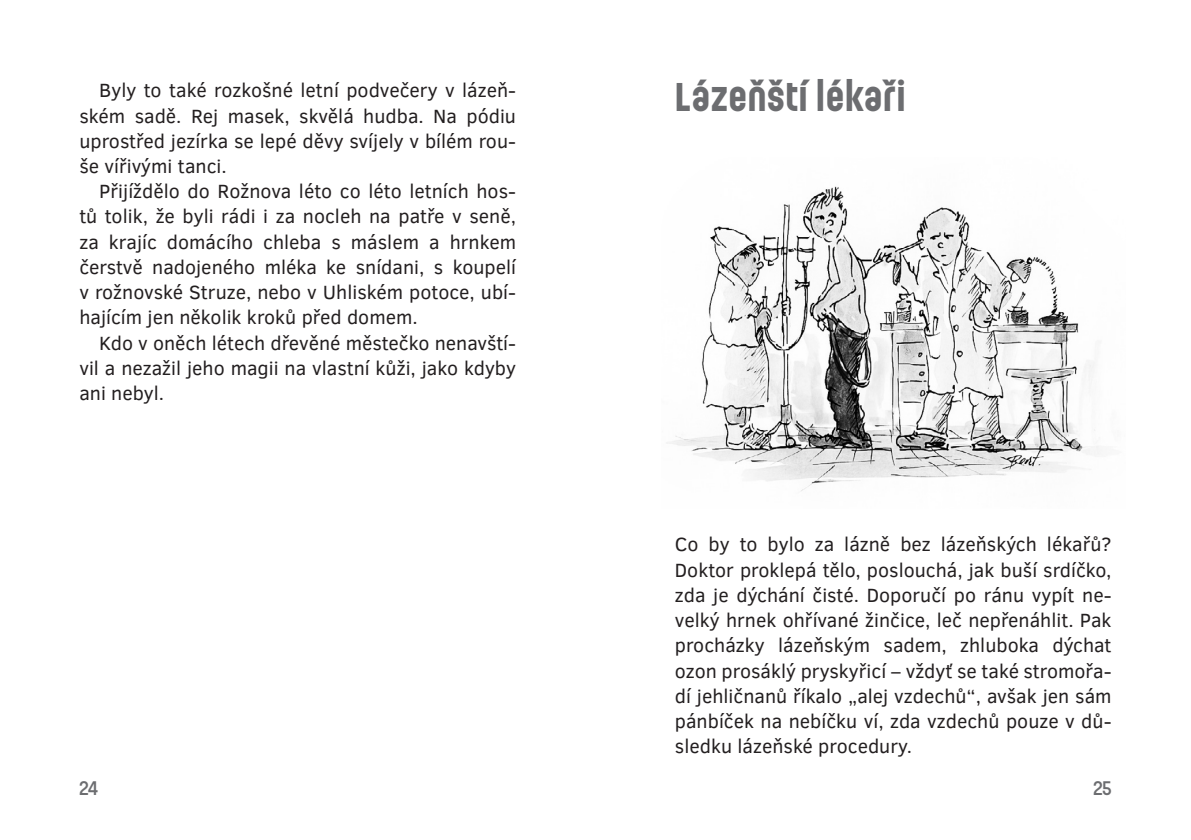
<style>
.page{position:relative;width:1191px;height:840px;background:#fff}
.page>*{position:absolute;margin:0;border:0;box-sizing:border-box;transform-origin:0 0}
.Kapitola{font:700 40px "Ladislav";color:#6c6d70}
.Text-deleni-Lepsi-me{font:19.6px/25.2px "Clear Sans";color:#231f20;text-align:justify}
.Text_1__odstavec{font:19.6px/25.2px "Clear Sans";color:#231f20;text-align:justify}
.t1{font:600 19.6px "Ladislav";color:#6c6d70}
</style>
<div class="page">
<img style="left:666px;top:186px;width:434px;height:305px">
<p class="Text-deleni-Lepsi-me" style="left:79px;top:78px;width:438px;text-indent:20px">Byly to také rozkošné letní podvečery v lázeň&shy;ském sadě. Rej masek, skvělá hudba. Na pódiu uprostřed jezírka se lepé děvy svíjely v bílém rou&shy;še vířivými tanci.</p>
<p class="Text-deleni-Lepsi-me" style="left:79px;top:179px;width:438px;text-indent:20px">Přijíždělo do Rožnova léto co léto letních hos&shy;tů tolik, že byli rádi i za nocleh na patře v seně, za krajíc domácího chleba s máslem a hrnkem čerstvě nadojeného mléka ke snídani, s koupelí v rožnovské Struze, nebo v Uhliském potoce, ubí&shy;hajícím jen několik kroků před domem.</p>
<p class="Text-deleni-Lepsi-me" style="left:79px;top:330px;width:438px;text-indent:20px">Kdo v oněch létech dřevěné městečko nenavští&shy;vil a nezažil jeho magii na vlastní kůži, jako kdyby ani nebyl.</p>
<p class="Kapitola" style="left:675px;top:72px;width:232px">Lázeňští lékaři</p>
<p class="Text_1__odstavec" style="left:675px;top:531px;width:438px">Co by to bylo za lázně bez lázeňských lékařů?<br>Doktor proklepá tělo, poslouchá, jak buší srdíčko, zda je dýchání čisté. Doporučí po ránu vypít ne&shy;velký hrnek ohřívané žinčice, leč nepřenáhlit. Pak procházky lázeňským sadem, zhluboka dýchat ozon prosáklý pryskyřicí – vždyť se také stromořa&shy;dí jehličnanů říkalo „alej vzdechů“, avšak jen sám pánbíček na nebíčku ví, zda vzdechů pouze v dů&shy;sledku lázeňské procedury.</p>
<p class="t1" style="left:79px;top:775px;width:20px">24</p>
<p class="t1" style="left:1093px;top:775px;width:20px">25</p>
</div>
